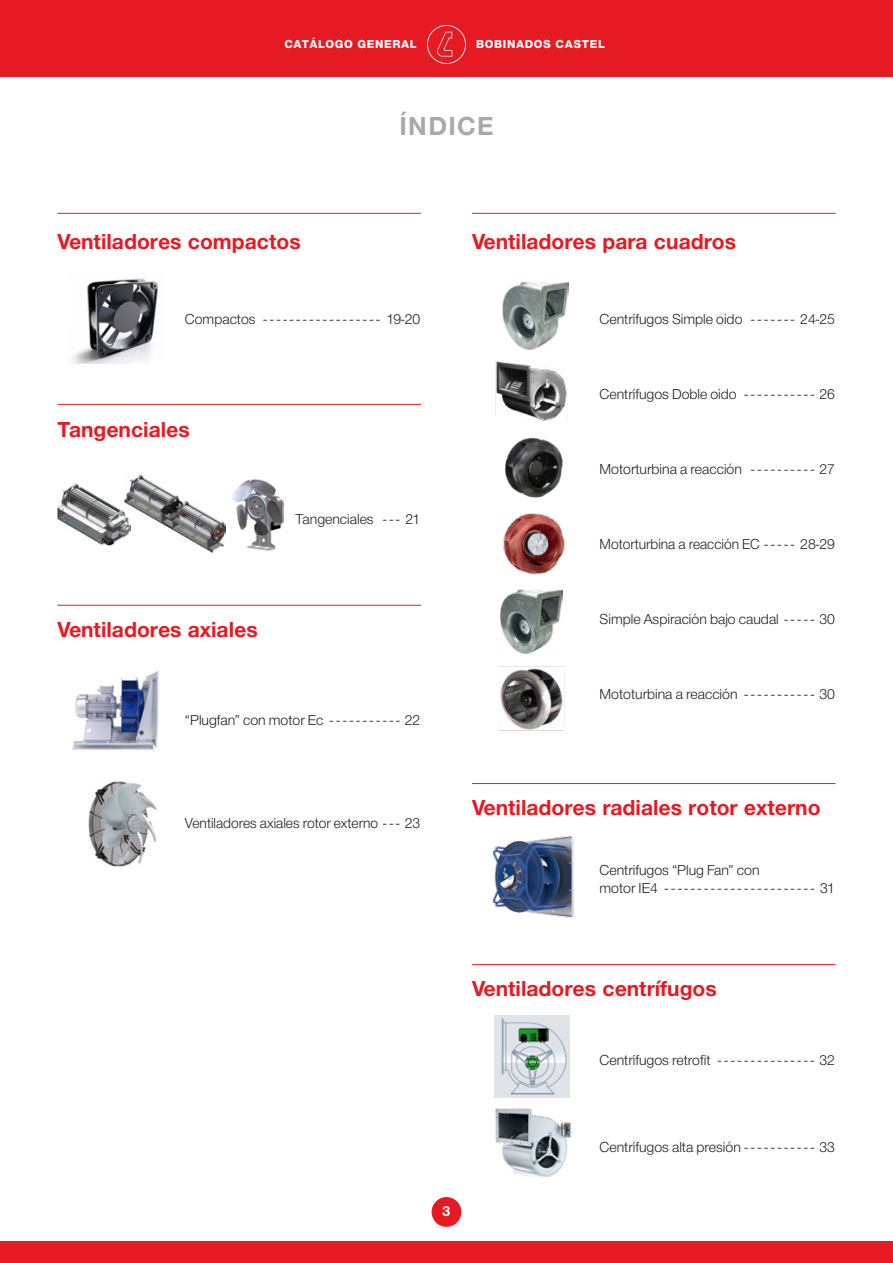
<style>
.page{position:relative;width:893px;height:1263px;background:#fff}
.page>*{position:absolute;margin:0;border:0;box-sizing:border-box;transform-origin:0 0}
.t1{font:27px "NH75";letter-spacing:.05em;color:#a8a9ad}
.t2{font:22.5px "NH75";color:#e51a23}
.t3{font:15px/18px "NH45";color:#231f20}
.t4{font:15px "NH75";color:#fff}
.t5{font:12px "NH85";letter-spacing:.05em;color:#fff}
</style>
<div class="page">
<div style="left:0;top:0;width:893px;height:77px;background:#e51a23"></div>
<div style="left:0;top:1242px;width:893px;height:21px;background:#e51a23"></div>
<div style="left:432px;top:1197px;width:29px;height:30px;background:#e51a23;border-radius:50%"></div>
<svg style="left:427px;top:25px;width:39px;height:39px"></svg>
<hr style="left:472px;top:213px;width:364px;height:1px;background:#e51a23">
<hr style="left:57px;top:213px;width:364px;height:1px;background:#e51a23">
<img style="left:501px;top:590px;width:62px;height:64px">
<img style="left:499px;top:666px;width:66px;height:65px">
<img style="left:503px;top:282px;width:65px;height:68px">
<img style="left:495px;top:361px;width:72px;height:60px">
<hr style="left:57px;top:404px;width:364px;height:1px;background:#e51a23">
<hr style="left:57px;top:605px;width:364px;height:1px;background:#e51a23">
<img style="left:72px;top:278px;width:86px;height:86px">
<img style="left:88px;top:781px;width:69px;height:86px">
<img style="left:505px;top:438px;width:58px;height:60px">
<img style="left:503px;top:513px;width:63px;height:62px">
<img style="left:494px;top:1015px;width:75px;height:83px">
<img style="left:495px;top:1108px;width:77px;height:69px">
<img style="left:57px;top:483px;width:68px;height:62px">
<img style="left:232px;top:480px;width:51px;height:70px">
<img style="left:125px;top:474px;width:101px;height:79px">
<img style="left:72px;top:671px;width:87px;height:79px">
<hr style="left:472px;top:783px;width:364px;height:1px;background:#e51a23">
<hr style="left:472px;top:964px;width:364px;height:1px;background:#e51a23">
<img style="left:492px;top:835px;width:81px;height:83px">
<p class="t5" style="left:284px;top:36px;width:134px">CATÁLOGO GENERAL</p>
<p class="t5" style="left:476px;top:36px;width:130px">BOBINADOS CASTEL</p>
<h2 class="t2" style="left:57px;top:226px;width:245px">Ventiladores compactos</h2>
<h1 class="t1" style="left:399px;top:107px;width:95px">ÍNDICE</h1>
<h2 class="t2" style="left:472px;top:226px;width:266px">Ventiladores para cuadros</h2>
<p class="t3" style="left:185px;top:311px;width:237px">Compactos - - - - - - - - - - - - - - - - - - 19-20</p>
<h2 class="t2" style="left:57px;top:414px;width:134px">Tangenciales</h2>
<h2 class="t2" style="left:57px;top:615px;width:202px">Ventiladores axiales</h2>
<p class="t3" style="left:296px;top:512px;width:126px">Tangenciales - - 21</p>
<p class="t3" style="left:185px;top:712px;width:237px">“Plugfan” con motor Ec - - - - - - - - - - 22</p>
<p class="t3" style="left:185px;top:815px;width:237px">Ventiladores axiales rotor externo - - 23</p>
<p class="t3" style="left:600px;top:311px;width:237px">Centrífugos Simple oido - - - - - - 24-25</p>
<p class="t3" style="left:600px;top:386px;width:237px">Centrífugos Doble oido - - - - - - - - - - 26</p>
<p class="t3" style="left:600px;top:461px;width:237px">Motorturbina a reacción - - - - - - - - - 27</p>
<p class="t3" style="left:600px;top:536px;width:237px">Motorturbina a reacción EC - - - - 28-29</p>
<p class="t3" style="left:600px;top:611px;width:237px">Simple Aspiración bajo caudal - - - - 30</p>
<p class="t3" style="left:600px;top:686px;width:237px">Mototurbina a reacción - - - - - - - - - - - 30</p>
<h2 class="t2" style="left:472px;top:793px;width:350px">Ventiladores radiales rotor externo</h2>
<p class="t3" style="left:600px;top:862px;width:237px">Centrifugos “Plug Fan” con<br>motor IE4 - - - - - - - - - - - - - - - - - - - - - - 31</p>
<h2 class="t2" style="left:472px;top:973px;width:246px">Ventiladores centrífugos</h2>
<p class="t3" style="left:600px;top:1052px;width:237px">Centrífugos retrofit - - - - - - - - - - - - - - 32</p>
<p class="t4" style="left:443px;top:1200px;width:9px">3</p>
<p class="t3" style="left:600px;top:1139px;width:237px">Centrífugos alta presión - - - - - - - - - - 33</p>
</div>
